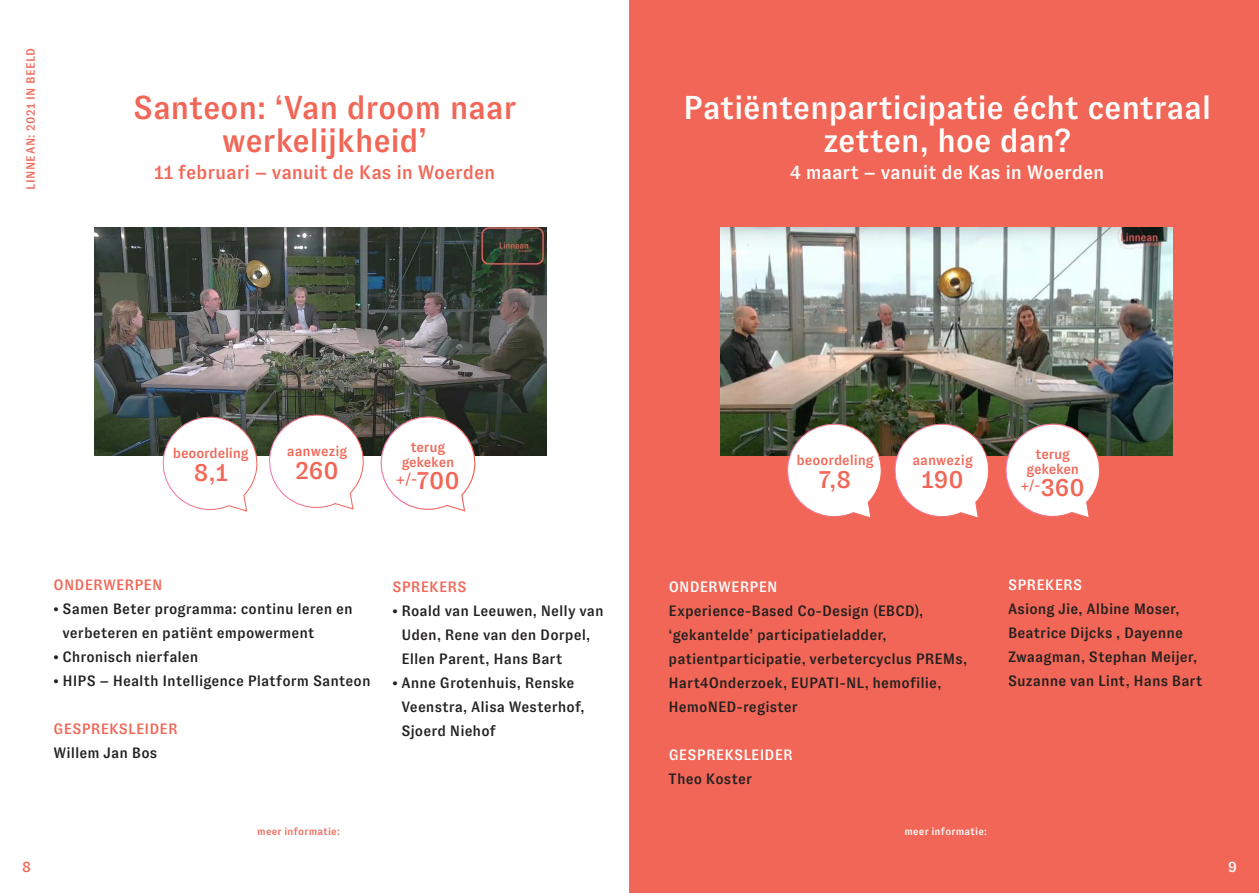
<style>
.page{position:relative;width:1259px;height:893px;background:#fff}
.page>*{position:absolute;margin:0;border:0;box-sizing:border-box;transform-origin:0 0}
.t1{font:500 33px/33px "GT Zirkon";letter-spacing:-.01em;color:#fff;text-align:center}
.t2{font:500 33px/33px "GT Zirkon";letter-spacing:-.01em;color:#f16656;text-align:center}
.t3{font:500 24.75px "GT Zirkon";letter-spacing:.005em;color:#f16656}
.t4{font:500 19.5px "GT Zirkon";letter-spacing:-.005em;color:#f16656}
.t5{font:500 19.5px "GT Zirkon";letter-spacing:-.005em;color:#fff}
.t6{font:500 15.15px "GT Zirkon";color:#f16656}
.t7{font:500 15px/24px "GT Zirkon";letter-spacing:.005em;color:#221f1f}
.t8{font:500 15px "GT Zirkon";letter-spacing:.01em;color:#f16656}
.t9{font:500 15px "GT Zirkon";letter-spacing:.01em;color:#fff}
.t10{font:500 14.25px/15.8px "GT Zirkon";letter-spacing:-.01em;color:#f16656;text-align:center}
.t11{font:500 12px "GT Zirkon";letter-spacing:.035em;color:#f16656}
.t12{font:500 10.5px "GT Zirkon";letter-spacing:.02em;color:#f16656}
.t13{font:500 10.5px "GT Zirkon";letter-spacing:.02em;color:#fff}
.s1{font-size:24.75px}
</style>
<div class="page">
<div style="left:629px;top:0;width:630px;height:893px;background:#f16656"></div>
<img style="left:721px;top:227px;width:451px;height:228px">
<img style="left:95px;top:227px;width:451px;height:228px">
<svg style="left:783px;top:420px;width:101px;height:98px;background:#ddc7c2"></svg>
<svg style="left:891px;top:420px;width:100px;height:98px;background:#dfc9c3"></svg>
<svg style="left:1002px;top:420px;width:100px;height:97px;background:#decbc6"></svg>
<svg style="left:159px;top:413px;width:101px;height:99px"></svg>
<svg style="left:266px;top:411px;width:100px;height:99px"></svg>
<svg style="left:377px;top:413px;width:100px;height:99px"></svg>
<p class="t11" style="left:24px;top:190px;width:143px;rotate:-90deg">LINNEAN: 2021 IN BEELD</p>
<h1 class="t2" style="left:133px;top:91px;width:385px">Santeon: ‘Van droom naar werkelijkheid’</h1>
<h3 class="t4" style="left:154px;top:161px;width:343px">11 februari – vanuit de Kas in Woerden</h3>
<h1 class="t1" style="left:683px;top:91px;width:530px">Patiëntenparticipatie écht centraal zetten, hoe dan?</h1>
<h3 class="t5" style="left:790px;top:161px;width:316px">4 maart – vanuit de Kas in Woerden</h3>
<p class="t10" style="left:173px;top:445px;width:77px">beoordeling</p>
<h2 class="t3" style="left:194px;top:459px;width:35px">8,1</h2>
<p class="t10" style="left:287px;top:443px;width:62px">aanwezig</p>
<h2 class="t3" style="left:295px;top:457px;width:45px">260</h2>
<p class="t10" style="left:402px;top:439px;width:54px">terug gekeken</p>
<p class="t6" style="left:396px;top:471px;width:65px">+/-<span class="s1">700</span></p>
<p class="t10" style="left:796px;top:452px;width:79px">beoordeling</p>
<h2 class="t3" style="left:819px;top:466px;width:34px">7,8</h2>
<p class="t10" style="left:912px;top:452px;width:62px">aanwezig</p>
<h2 class="t3" style="left:921px;top:466px;width:44px">190</h2>
<p class="t10" style="left:1021px;top:446px;width:66px">terug gekeken +/-<span class="s1">360</span></p>
<p class="t8" style="left:22px;top:859px;width:10px">8</p>
<p class="t8" style="left:54px;top:577px;width:110px">ONDERWERPEN</p>
<p class="t7" style="left:63px;top:597px;width:292px;text-indent:-9px">• Samen Beter programma: continu leren en verbeteren en patiënt empowerment</p>
<p class="t7" style="left:53px;top:645px;width:147px">• Chronisch nierfalen</p>
<p class="t7" style="left:53px;top:669px;width:319px">• HIPS – Health Intelligence Platform Santeon</p>
<p class="t8" style="left:54px;top:721px;width:126px">GESPREKSLEIDER</p>
<p class="t7" style="left:53px;top:741px;width:105px">Willem Jan Bos</p>
<p class="t8" style="left:392px;top:579px;width:76px">SPREKERS</p>
<p class="t7" style="left:401px;top:599px;width:204px;text-indent:-9px">• Roald van Leeuwen, Nelly van<br>Uden, Rene van den Dorpel,<br>Ellen Parent, Hans Bart</p>
<p class="t7" style="left:401px;top:671px;width:185px;text-indent:-9px">• Anne Grotenhuis, Renske<br>Veenstra, Alisa Westerhof,<br>Sjoerd Niehof</p>
<p class="t9" style="left:668px;top:579px;width:110px">ONDERWERPEN</p>
<p class="t7" style="left:668px;top:599px;width:300px">Experience-Based Co-Design (EBCD), ‘gekantelde’ participatieladder, patientparticipatie, verbetercyclus PREMs, Hart4Onderzoek, EUPATI-NL, hemofilie, HemoNED-register</p>
<p class="t9" style="left:668px;top:747px;width:126px">GESPREKSLEIDER</p>
<p class="t7" style="left:668px;top:767px;width:85px">Theo Koster</p>
<p class="t12" style="left:257px;top:826px;width:84px">meer informatie:</p>
<p class="t13" style="left:904px;top:826px;width:84px">meer informatie:</p>
<p class="t9" style="left:1008px;top:577px;width:76px">SPREKERS</p>
<p class="t7" style="left:1008px;top:597px;width:196px">Asiong Jie, Albine Moser,<br>Beatrice Dijcks , Dayenne<br>Zwaagman, Stephan Meijer,<br>Suzanne van Lint, Hans Bart</p>
<p class="t9" style="left:1228px;top:859px;width:10px">9</p>
</div>
